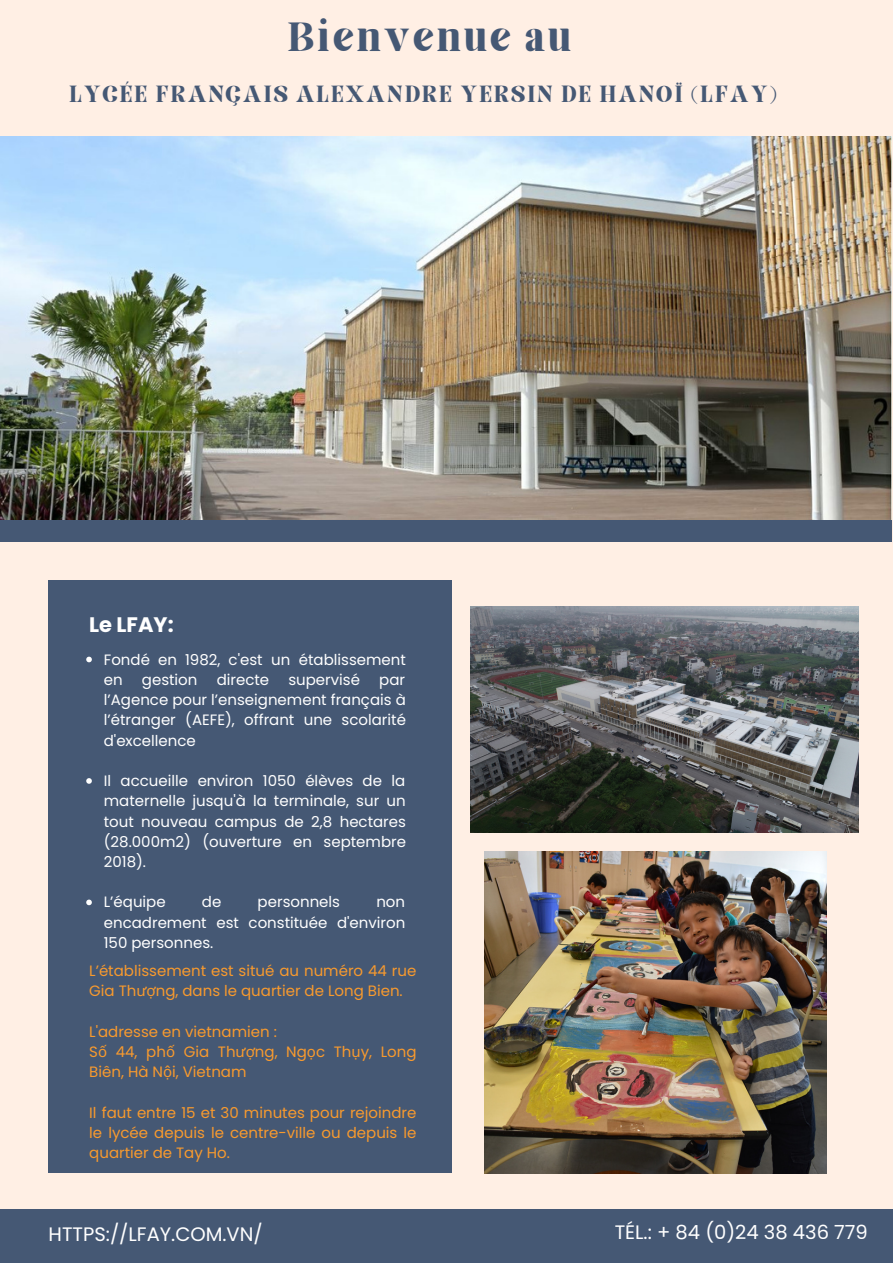
<style>
.page{position:relative;width:893px;height:1264px;background:#fff}
.page>*{position:absolute;margin:0;border:0;box-sizing:border-box;transform-origin:0 0}
.t1{font:39.15px "Elika Gorica";letter-spacing:.08em;color:#455874}
.t2{font:22.5px "Elika Gorica";letter-spacing:.08em;color:#455874}
.t3{font:700 21px "Poppins";color:#fff}
.t4{font:19.5px "Poppins";color:#fff}
.t5{font:15px/20.2px "Poppins";color:#fff;text-align:justify}
.t6{font:15px/20.2px "Poppins";color:#f89a2e}
.s1{font-family:"Noto Sans"}
</style>
<div class="page">
<div style="left:0;top:0;width:892px;height:1262px;background:#ffefe4"></div>
<img style="left:484px;top:852px;width:342px;height:321px">
<div style="left:0;top:505px;width:891px;height:36px;background:#455874"></div>
<img style="left:0;top:137px;width:891px;height:383px">
<div style="left:49px;top:580px;width:403px;height:592px;background:#455874"></div>
<div style="left:0;top:1209px;width:892px;height:53px;background:#455874"></div>
<img style="left:470px;top:607px;width:388px;height:225px">
<svg style="left:86px;top:656px;width:6px;height:6px"></svg>
<svg style="left:86px;top:778px;width:6px;height:5px"></svg>
<svg style="left:86px;top:899px;width:6px;height:6px"></svg>
<h1 class="t1" style="left:288px;top:22px;width:284px">Bienvenue au</h1>
<h2 class="t2" style="left:69px;top:85px;width:709px">LYCÉE FRANÇAIS ALEXANDRE YERSIN DE HANOÏ (LFAY)</h2>
<h3 class="t3" style="left:89px;top:610px;width:86px">Le LFAY:</h3>
<p class="t5" style="left:104px;top:649px;width:303px">Fondé en 1982, c'est un établissement en</p>
<p class="t5" style="left:142px;top:669px;width:57px">gestion</p>
<p class="t5" style="left:217px;top:669px;width:54px">directe</p>
<p class="t5" style="left:288px;top:669px;width:73px">supervisé</p>
<p class="t5" style="left:104px;top:669px;width:303px;text-indent:275px">par l’Agence pour l’enseignement français à l’étranger (AEFE), offrant une scolarité d'excellence</p>
<p class="t5" style="left:104px;top:770px;width:304px">Il accueille environ 1050 élèves de la maternelle jusqu'à la terminale, sur un tout nouveau campus de 2,8 hectares (28.000m2) (ouverture en septembre 2018).</p>
<p class="t5" style="left:104px;top:892px;width:63px">L’équipe</p>
<p class="t5" style="left:202px;top:892px;width:21px">de</p>
<p class="t5" style="left:258px;top:892px;width:84px">personnels</p>
<p class="t5" style="left:104px;top:892px;width:303px;text-indent:272px">non encadrement est constituée d'environ 150 personnes.</p>
<p class="t6" style="left:89px;top:960px;width:328px">L’établissement est situé au numéro 44 rue<br>Gia Th<span class="s1">ượ</span>ng, dans le quartier de Long Bien.</p>
<p class="t6" style="left:89px;top:1021px;width:329px">L'adresse en vietnamien :<br>S<span class="s1">ố</span> 44, ph<span class="s1">ố</span> Gia Th<span class="s1">ượ</span>ng, Ng<span class="s1">ọ</span>c Th<span class="s1">ụ</span>y, Long<br>Biên, Hà N<span class="s1">ộ</span>i, Vietnam</p>
<p class="t6" style="left:89px;top:1102px;width:329px;text-align:justify">Il faut entre 15 et 30 minutes pour rejoindre le lycée depuis le centre-ville ou depuis le quartier de Tay Ho.</p>
<h3 class="t4" style="left:49px;top:1220px;width:216px">HTTPS://LFAY.COM.VN/</h3>
<h3 class="t4" style="left:614px;top:1218px;width:254px">TÉL.: + 84 (0)24 38 436 779</h3>
</div>
